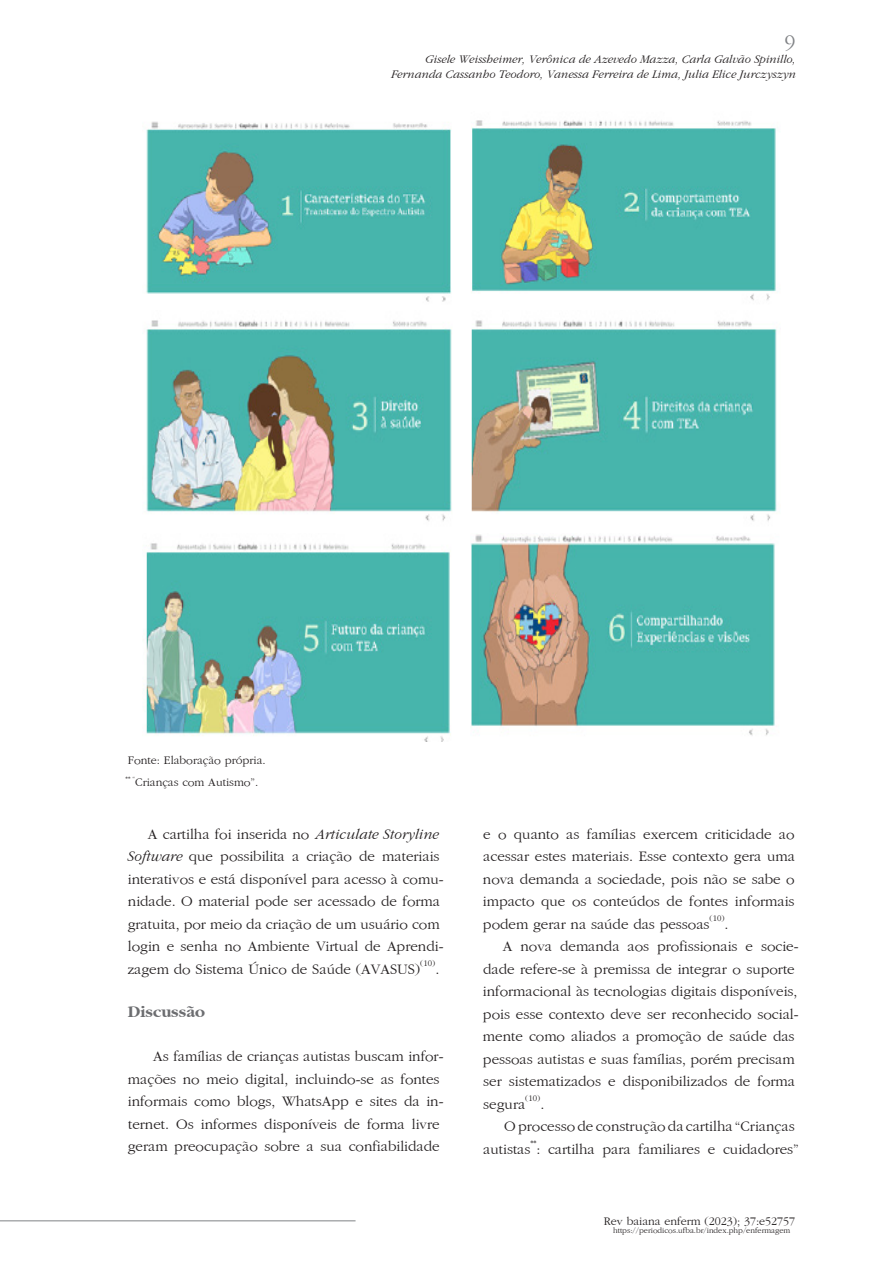
<style>
.page{position:relative;width:893px;height:1263px;background:#fff}
.page>*{position:absolute;margin:0;border:0;box-sizing:border-box;transform-origin:0 0}
.t1{font:21px "Gatineau Plain";color:#808285}
.titulo3{font:700 16.5px "Gatineau";color:#6c6d70}
.txt{font:15px/22.5px "Gatineau Plain";color:#231f20}
.t2{font:italic 12px/14.4px "Gatineau";color:#231f20;text-align:right}
.leg1{font:12px "Gatineau Plain";color:#231f20}
.txt-2{font:8.7px "Gatineau Plain";color:#231f20}
.t3{font:8.25px "Gatineau Plain";color:#231f20}
.leg1-2{font:7.05px "Gatineau Plain";color:#231f20}
.s1{font-family:"Gatineau";font-style:italic}
</style>
<div class="page">
<hr style="left:0;top:1220px;width:356px;height:1px;background:#808285">
<img style="left:146px;top:120px;width:630px;height:182px">
<img style="left:146px;top:320px;width:631px;height:201px">
<img style="left:146px;top:534px;width:629px;height:207px">
<h1 class="t1" style="left:785px;top:31px;width:12px">9</h1>
<p class="t2" style="left:390px;top:52px;width:406px">Gisele Weissheimer, Verônica de Azevedo Mazza, Carla Galvão Spinillo,<br>Fernanda Cassanho Teodoro, Vanessa Ferreira de Lima, Julia Elice Jurczyszyn</p>
<p class="leg1" style="left:128px;top:754px;width:139px">Fonte: Elaboração própria.</p>
<p class="leg1-2" style="left:126px;top:774px;width:11px">** “</p>
<p class="leg1" style="left:135px;top:776px;width:124px">Crianças com Autismo”.</p>
<p class="txt" style="left:127px;top:823px;width:318px;text-indent:21px">A cartilha foi inserida no <span class="s1">Articulate Storyline Software</span> que possibilita a criação de materiais interativos e está disponível para acesso à comu&shy;nidade. O material pode ser acessado de forma gratuita, por meio da criação de um usuário com login e senha no Ambiente Virtual de Aprendi&shy;zagem do Sistema Único de Saúde (AVASUS)</p>
<p class="txt-2" style="left:420px;top:958px;width:17px">(10)</p>
<p class="txt" style="left:435px;top:958px;width:5px">.</p>
<p class="titulo3" style="left:128px;top:1003px;width:79px">Discussão</p>
<p class="txt" style="left:128px;top:1045px;width:317px;text-indent:26px">As famílias de crianças autistas buscam infor&shy;mações no meio digital, incluindo-se as fontes informais como blogs, WhatsApp e sites da in&shy;ternet. Os informes disponíveis de forma livre geram preocupação sobre a sua confiabilidade</p>
<p class="txt" style="left:483px;top:823px;width:314px;text-align:justify">e o quanto as famílias exercem criticidade ao acessar estes materiais. Esse contexto gera uma nova demanda a sociedade, pois não se sabe o impacto que os conteúdos de fontes informais podem gerar na saúde das pessoas</p>
<p class="txt-2" style="left:710px;top:913px;width:17px">(10)</p>
<p class="txt" style="left:725px;top:913px;width:5px">.</p>
<p class="txt" style="left:483px;top:935px;width:317px;text-indent:20px">A nova demanda aos profissionais e socie&shy;dade refere-se à premissa de integrar o suporte informacional às tecnologias digitais disponíveis, pois esse contexto deve ser reconhecido social&shy;mente como aliados a promoção de saúde das pessoas autistas e suas famílias, porém precisam ser sistematizados e disponibilizados de forma segura</p>
<p class="txt-2" style="left:525px;top:1093px;width:17px">(10)</p>
<p class="txt" style="left:540px;top:1093px;width:5px">.</p>
<p class="txt" style="left:483px;top:1115px;width:317px;text-align:right">O processo de construção da cartilha “Crianças autistas : cartilha para familiares e cuidadores”</p>
<p class="txt-2" style="left:530px;top:1138px;width:7px">**</p>
<p class="leg1" style="left:604px;top:1214px;width:193px">Rev baiana enferm (2023); 37:e52757</p>
<p class="t3" style="left:613px;top:1226px;width:179px">https://periodicos.ufba.br/index.php/enfermagem</p>
</div>
